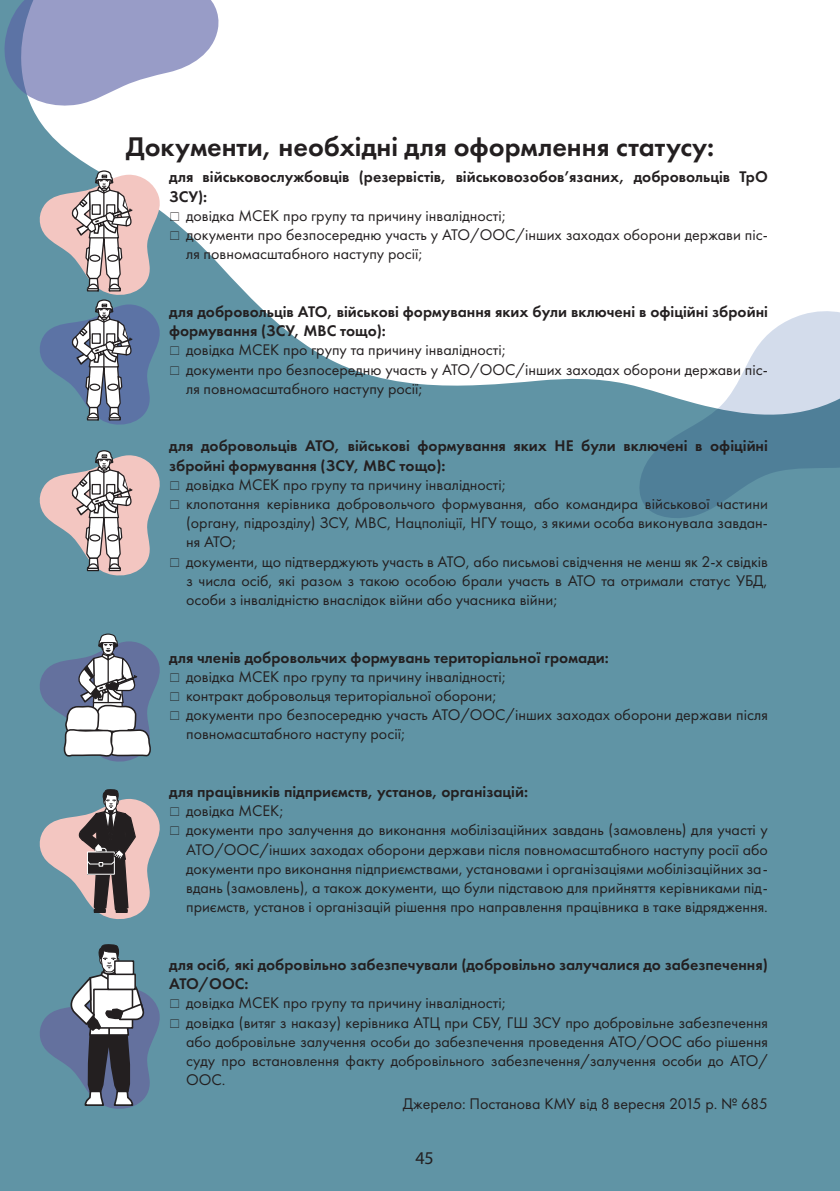
<style>
.page{position:relative;width:840px;height:1191px;background:#fff}
.page>*{position:absolute;margin:0;border:0;box-sizing:border-box;transform-origin:0 0}
.t1{font:600 28px "Futura PT";color:#231f20}
.t2{font:18px "Myriad Pro";color:#231f20}
.t3{font:16px/19.2px "Futura New";color:#231f20}
.t4{font:600 16px/19.2px "Futura PT";color:#231f20}
</style>
<div class="page">
<div style="left:0;top:0;width:839px;height:1191px;background:#6094a5"></div>
<svg style="left:31px;top:0;width:808px;height:387px;background:#eef3f5"></svg>
<svg style="left:639px;top:311px;width:200px;height:207px"></svg>
<svg style="left:37px;top:170px;width:127px;height:254px"></svg>
<svg style="left:90px;top:384px;width:10px;height:6px"></svg>
<div style="left:89px;top:383px;width:11px;height:8px;border:1px solid #231f20;border-radius:50%"></div>
<svg style="left:108px;top:384px;width:10px;height:6px"></svg>
<div style="left:107px;top:383px;width:11px;height:8px;border:1px solid #231f20;border-radius:50%"></div>
<svg style="left:39px;top:450px;width:121px;height:126px"></svg>
<div style="left:90px;top:535px;width:10px;height:6px;background:#fff;border-radius:50%"></div>
<div style="left:89px;top:534px;width:11px;height:7px;border:1px solid #231f20;border-radius:50%"></div>
<div style="left:108px;top:535px;width:10px;height:6px;background:#fff;border-radius:50%"></div>
<div style="left:107px;top:534px;width:11px;height:7px;border:1px solid #231f20;border-radius:50%"></div>
<svg style="left:39px;top:789px;width:121px;height:130px"></svg>
<svg style="left:40px;top:633px;width:120px;height:129px"></svg>
<svg style="left:40px;top:944px;width:120px;height:165px"></svg>
<div style="left:41px;top:40px;width:798px;height:78px;background:#fff"></div>
<svg style="left:5px;top:0;width:213px;height:106px"></svg>
<svg style="left:170px;top:212px;width:9px;height:9px"></svg>
<svg style="left:170px;top:231px;width:9px;height:9px"></svg>
<svg style="left:170px;top:347px;width:9px;height:8px"></svg>
<svg style="left:170px;top:366px;width:9px;height:8px"></svg>
<h1 class="t1" style="left:126px;top:129px;width:589px">Документи, необхідні для оформлення статусу:</h1>
<p class="t4" style="left:169px;top:167px;width:600px">для військовослужбовців (резервістів, військовозобов’язаних, добровольців ТрО<br>ЗСУ):</p>
<p class="t3" style="left:186px;top:206px;width:583px">довідка МСЕК про групу та причину інвалідності;<br>документи про безпосередню участь у АТО/ООС/інших заходах оборони держави піс&shy;ля повномасштабного наступу росії;</p>
<p class="t4" style="left:169px;top:302px;width:600px">для добровольців АТО, військові формування яких були включені в офіційні збройні формування (ЗСУ, МВС тощо):</p>
<p class="t3" style="left:186px;top:340px;width:583px">довідка МСЕК про групу та причину інвалідності;<br>документи про безпосередню участь у АТО/ООС/інших заходах оборони держави піс&shy;ля повномасштабного наступу росії;</p>
<p class="t4" style="left:169px;top:436px;width:600px">для добровольців АТО, військові формування яких НЕ були включені в офіційні збройні формування (ЗСУ, МВС тощо):</p>
<p class="t3" style="left:186px;top:475px;width:583px">довідка МСЕК про групу та причину інвалідності;<br>клопотання керівника добровольчого формування, або командира військової частини (органу, підрозділу) ЗСУ, МВС, Нацполіції, НГУ тощо, з якими особа виконувала завдан&shy;ня АТО;<br>документи, що підтверджують участь в АТО, або письмові свідчення не менш як 2-х свідків з числа осіб, які разом з такою особою брали участь в АТО та отримали статус УБД, особи з інвалідністю внаслідок війни або учасника війни;</p>
<p class="t4" style="left:169px;top:647px;width:441px">для членів добровольчих формувань територіальної громади:</p>
<p class="t3" style="left:186px;top:667px;width:583px">довідка МСЕК про групу та причину інвалідності;<br>контракт добровольця територіальної оборони;<br>документи про безпосередню участь АТО/ООС/інших заходах оборони держави після повномасштабного наступу росії;</p>
<p class="t4" style="left:169px;top:782px;width:360px">для працівників підприємств, установ, організацій:</p>
<p class="t3" style="left:186px;top:801px;width:583px">довідка МСЕК;<br>документи про залучення до виконання мобілізаційних завдань (замовлень) для участі у АТО/ООС/інших заходах оборони держави після повномасштабного наступу росії або документи про виконання підприємствами, установами і організаціями мобілізаційних за&shy;вдань (замовлень), а також документи, що були підставою для прийняття керівниками під&shy;приємств, установ і організацій рішення про направлення працівника в таке відрядження.</p>
<p class="t4" style="left:169px;top:954px;width:600px">для осіб, які добровільно забезпечували (добровільно залучалися до забезпечення)<br>АТО/ООС:</p>
<p class="t3" style="left:186px;top:993px;width:583px">довідка МСЕК про групу та причину інвалідності;<br>довідка (витяг з наказу) керівника АТЦ при СБУ, ГШ ЗСУ про добровільне забезпечення або добровільне залучення особи до забезпечення проведення АТО/ООС або рішення суду про встановлення факту добровільного забезпечення/залучення особи до АТО/ ООС.</p>
<p class="t3" style="left:402px;top:1094px;width:366px">Джерело: Постанова КМУ від 8 вересня 2015 р. № 685</p>
<p class="t2" style="left:415px;top:1146px;width:20px">45</p>
</div>
